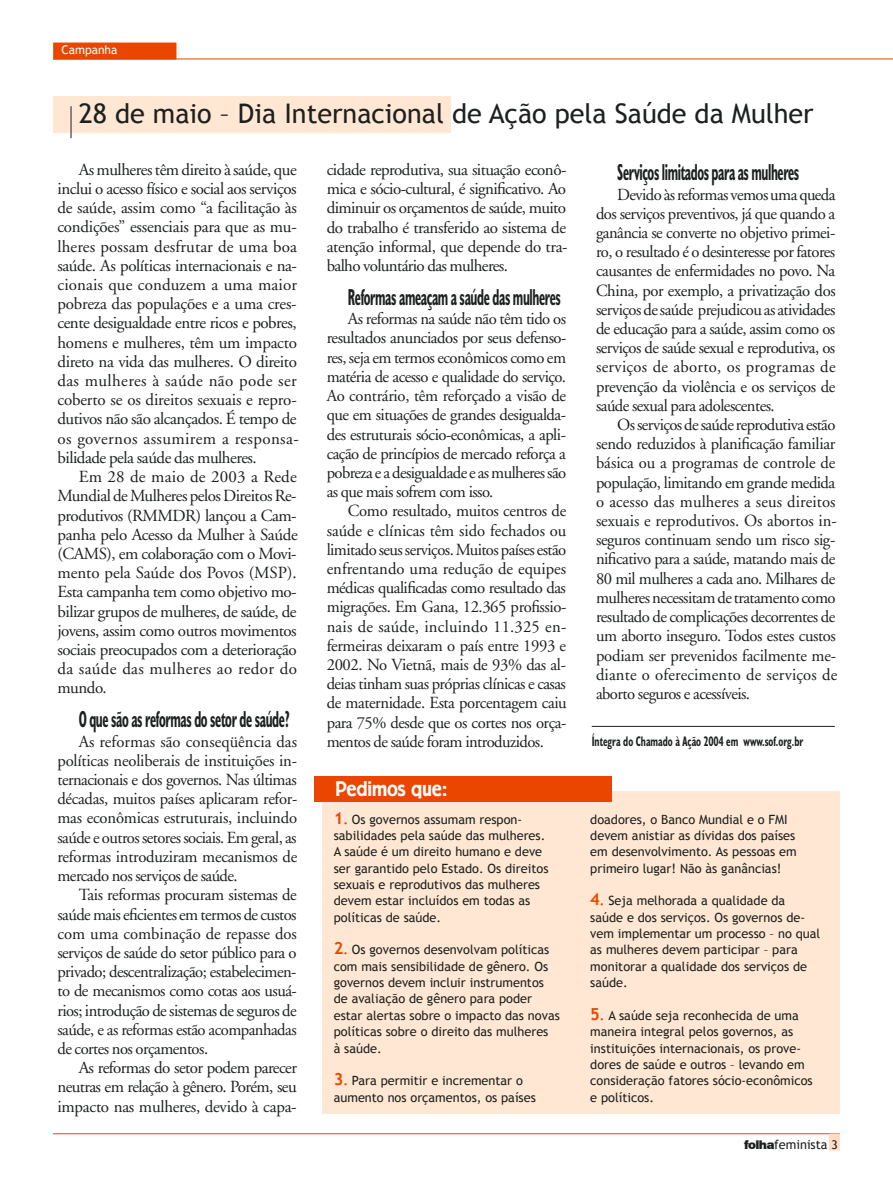
<style>
.page{position:relative;width:893px;height:1191px;background:#fff}
.page>*{position:absolute;margin:0;border:0;box-sizing:border-box;transform-origin:0 0}
.titulinho{font:27px "Trebuchet MS";color:#1c201e}
.inter{font:700 condensed 23.25px "Humanist 521 BT";letter-spacing:-.025em;color:#1c201e;scale:.6 1}
.texto{font:700 condensed 23.25px "Humanist 521 BT";letter-spacing:-.03em;color:#1c201e;scale:.6 1}
.Box{font:500 21px "Berliner Grotesk";letter-spacing:-.02em;color:#fff}
.texto-2{font:16.95px/19.2px "Adobe Garamond";letter-spacing:-.025em;color:#1c201e;text-align:justify}
.assina1{font:700 condensed 13.95px "Humanist 521 BT";color:#1c201e;scale:.73 1}
.autor{font:12.75px/16.4px "Trebuchet MS";color:#1c201e}
.cartola{font:12px "Trebuchet MS";color:#fff}
.s1{font-weight:700;font-size:16.5px;color:#ea4600}
.s2{font-weight:700;color:#ea4600}
.s3{font-family:"Swiss 721 BT";font-weight:900;font-size:12px}
.s4{font-size:12px}
</style>
<div class="page">
<hr style="left:53px;top:1133px;width:787px;height:1px;background:#ea4600">
<div style="left:830px;top:1134px;width:9px;height:15px;background:#ffdbc1"></div>
<div style="left:829px;top:1133px;width:11px;height:17px;border:2px solid #ffdbc1"></div>
<div style="left:322px;top:791px;width:518px;height:323px;background:#ffe7d3"></div>
<div style="left:53px;top:96px;width:397px;height:36px;background:#ffe7d3"></div>
<hr style="left:71px;top:106px;width:1px;height:32px;background:#1c201e">
<div style="left:54px;top:43px;width:122px;height:16px;background:#ea4600"></div>
<hr style="left:53px;top:59px;width:840px;height:1px;background:#ea4600">
<hr style="left:592px;top:726px;width:243px;height:1px;background:#1c201e">
<div style="left:314px;top:776px;width:298px;height:26px;background:#ea4600"></div>
<p class="cartola" style="left:62px;top:43px;width:57px">Campanha</p>
<p class="titulinho" style="left:79px;top:97px;width:737px">28 de maio – Dia Internacional de Ação pela Saúde da Mulher</p>
<p class="texto-2" style="left:57px;top:160px;width:243px;text-align:left;text-indent:21px">As mulheres têm direito à saúde, que inclui o acesso físico e social aos serviços de saúde, assim como “a facilitação às condições” essenciais para que as mu&shy;lheres possam desfrutar de uma boa saúde. As políticas internacionais e na&shy;cionais que conduzem a uma maior pobreza das populações e a uma cres&shy;cente desigualdade entre ricos e pobres, homens e mulheres, têm um impacto direto na vida das mulheres. O direito das mulheres à saúde não pode ser coberto se os direitos sexuais e repro&shy;dutivos não são alcançados. É tempo de os governos assumirem a responsa&shy;bilidade pela saúde das mulheres.</p>
<p class="texto-2" style="left:57px;top:467px;width:242px;text-indent:21px">Em 28 de maio de 2003 a Rede Mundial de Mulheres pelos Direitos Re&shy;produtivos (RMMDR) lançou a Cam&shy;panha pelo Acesso da Mulher à Saúde (CAMS), em colaboração com o Movi&shy;mento pela Saúde dos Povos (MSP).<br>Esta campanha tem como objetivo mo&shy;bilizar grupos de mulheres, de saúde, de jovens, assim como outros movimentos sociais preocupados com a deterioração da saúde das mulheres ao redor do mundo.</p>
<p class="inter" style="left:79px;top:705px;width:353px">O que são as reformas do setor de saúde?</p>
<p class="texto-2" style="left:57px;top:732px;width:241px;text-indent:21px">As reformas são conseqüência das políticas neoliberais de instituições in&shy;ternacionais e dos governos. Nas últimas décadas, muitos países aplicaram refor&shy;mas econômicas estruturais, incluindo saúde e outros setores sociais. Em geral, as reformas introduziram mecanismos de mercado nos serviços de saúde.</p>
<p class="texto-2" style="left:57px;top:885px;width:241px;text-indent:21px">Tais reformas procuram sistemas de saúde mais eficientes em termos de custos com uma combinação de repasse dos serviços de saúde do setor público para o privado; descentralização; estabelecimen&shy;to de mecanismos como cotas aos usuá&shy;rios; introdução de sistemas de seguros de saúde, e as reformas estão acompanhadas de cortes nos orçamentos.</p>
<p class="texto-2" style="left:57px;top:1058px;width:241px;text-indent:21px">As reformas do setor podem parecer neutras em relação à gênero. Porém, seu impacto nas mulheres, devido à capa-</p>
<p class="texto-2" style="left:327px;top:160px;width:242px">cidade reprodutiva, sua situação econô&shy;mica e sócio-cultural, é significativo. Ao diminuir os orçamentos de saúde, muito do trabalho é transferido ao sistema de atenção informal, que depende do tra&shy;balho voluntário das mulheres.</p>
<p class="inter" style="left:348px;top:283px;width:357px">Reformas ameaçam a saúde das mulheres</p>
<p class="texto-2" style="left:327px;top:310px;width:241px;text-indent:21px">As reformas na saúde não têm tido os resultados anunciados por seus defenso&shy;res, seja em termos econômicos como em matéria de acesso e qualidade do serviço.<br>Ao contrário, têm reforçado a visão de que em situações de grandes desigualda&shy;des estruturais sócio-econômicas, a apli&shy;cação de princípios de mercado reforça a pobreza e a desigualdade e as mulheres são as que mais sofrem com isso.</p>
<p class="texto-2" style="left:327px;top:502px;width:242px;text-indent:21px">Como resultado, muitos centros de saúde e clínicas têm sido fechados ou limitado seus serviços. Muitos países estão enfrentando uma redução de equipes médicas qualificadas como resultado das migrações. Em Gana, 12.365 profissio&shy;nais de saúde, incluindo 11.325 en&shy;fermeiras deixaram o país entre 1993 e 2002. No Vietnã, mais de 93% das al&shy;deias tinham suas próprias clínicas e casas de maternidade. Esta porcentagem caiu para 75% desde que os cortes nos orça&shy;mentos de saúde foram introduzidos.</p>
<p class="texto" style="left:617px;top:158px;width:305px">Serviços limitados para as mulheres</p>
<p class="texto-2" style="left:596px;top:185px;width:241px;text-indent:21px">Devido às reformas vemos uma queda dos serviços preventivos, já que quando a ganância se converte no objetivo primei&shy;ro, o resultado é o desinteresse por fatores causantes de enfermidades no povo. Na China, por exemplo, a privatização dos serviços de saúde prejudicou as atividades de educação para a saúde, assim como os serviços de saúde sexual e reprodutiva, os serviços de aborto, os programas de prevenção da violência e os serviços de saúde sexual para adolescentes.</p>
<p class="texto-2" style="left:596px;top:415px;width:243px;text-align:left;text-indent:21px">Os serviços de saúde reprodutiva estão sendo reduzidos à planificação familiar básica ou a programas de controle de população, limitando em grande medida o acesso das mulheres a seus direitos sexuais e reprodutivos. Os abortos in&shy;seguros continuam sendo um risco sig&shy;nificativo para a saúde, matando mais de 80 mil mulheres a cada ano. Milhares de mulheres necessitam de tratamento como resultado de complicações decorrentes de um aborto inseguro. Todos estes custos podiam ser prevenidos facilmente me&shy;diante o oferecimento de serviços de aborto seguros e acessíveis.</p>
<p class="assina1" style="left:592px;top:732px;width:291px">Íntegra do Chamado à Ação 2004 em www.sof.org.br</p>
<p class="Box" style="left:335px;top:777px;width:113px">Pedimos que:</p>
<p class="autor" style="left:334px;top:811px;width:216px"><span class="s1">1</span><span class="s2">.</span> Os governos assumam respon&shy;sabilidades pela saúde das mulheres.<br>A saúde é um direito humano e deve ser garantido pelo Estado. Os direitos sexuais e reprodutivos das mulheres devem estar incluídos em todas as políticas de saúde.</p>
<p class="autor" style="left:334px;top:942px;width:228px"><span class="s1">2</span><span class="s2">.</span> Os governos desenvolvam políticas com mais sensibilidade de gênero. Os governos devem incluir instrumentos de avaliação de gênero para poder estar alertas sobre o impacto das novas políticas sobre o direito das mulheres<br>à saúde.</p>
<p class="autor" style="left:334px;top:1072px;width:204px"><span class="s1">3</span><span class="s2">.</span> Para permitir e incrementar o aumento nos orçamentos, os países</p>
<p class="autor" style="left:590px;top:811px;width:208px">doadores, o Banco Mundial e o FMI devem anistiar as dívidas dos países em desenvolvimento. As pessoas em primeiro lugar! Não às ganâncias!</p>
<p class="autor" style="left:590px;top:893px;width:231px"><span class="s1">4</span><span class="s2">.</span> Seja melhorada a qualidade da saúde e dos serviços. Os governos de&shy;vem implementar um processo – no qual as mulheres devem participar – para monitorar a qualidade dos serviços de saúde.</p>
<p class="autor" style="left:590px;top:1007px;width:224px"><span class="s1">5</span><span class="s2">.</span> A saúde seja reconhecida de uma maneira integral pelos governos, as instituições internacionais, os prove&shy;dores de saúde e outros – levando em consideração fatores sócio-econômicos e políticos.</p>
<p class="autor" style="left:744px;top:1136px;width:95px"><span class="s3">folha</span>feminista <span class="s4">3</span></p>
</div>
